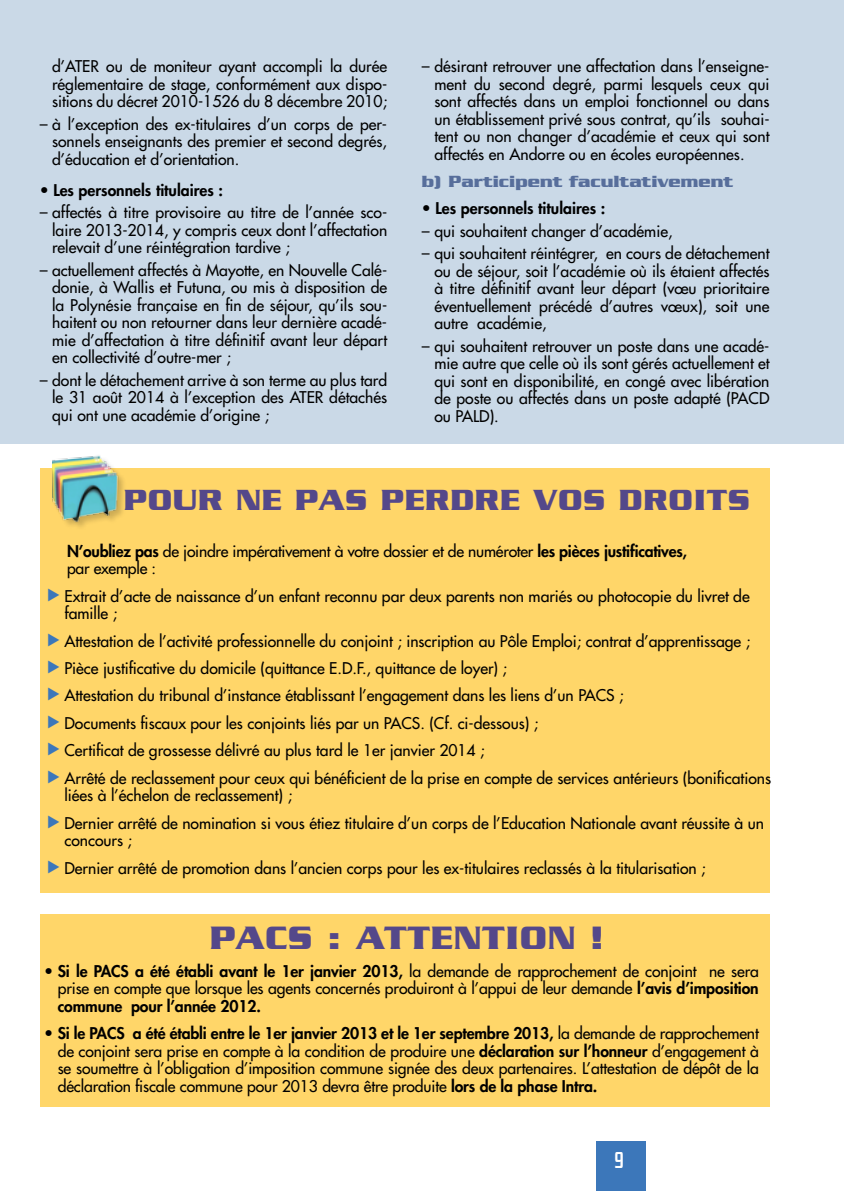
<style>
.page{position:relative;width:844px;height:1191px;background:#fff}
.page>*{position:absolute;margin:0;border:0;box-sizing:border-box;transform-origin:0 0}
.t1{font:700 35px "Serpentine";color:#54488a}
.t2{font:700 31.5px "Serpentine";letter-spacing:.02em;color:#54488a}
.t3{font:500 25.03px "Serpentine";color:#fff;scale:.49 1}
.t4{font:700 17.5px "Serpentine";color:#576e9b}
.t5{font:15.75px/17.5px "Futura";color:#000;text-align:justify}
.t6{font:800 15.75px "Futura";color:#000}
.s1{font-weight:800}
</style>
<div class="page">
<div style="left:595px;top:1141px;width:50px;height:50px;background:#3c77ba"></div>
<hr style="left:0;top:0;width:1px;height:442px;background:#cad9e7">
<div style="left:1px;top:0;width:842px;height:443px;background:#cad9e7"></div>
<div style="left:40px;top:468px;width:729px;height:424px;background:#ffd669"></div>
<div style="left:40px;top:914px;width:729px;height:192px;background:#ffd669"></div>
<div style="left:52px;top:456px;width:75px;height:74px;background:#000;opacity:.2"></div>
<img style="left:52px;top:455px;width:69px;height:71px">
<p class="t5" style="left:52px;top:57px;width:336px">d’ATER ou de moniteur ayant accompli la durée réglementaire de stage, conformément aux dispo&shy;sitions du décret 2010-1526 du 8 décembre 2010;</p>
<p class="t5" style="left:52px;top:115px;width:336px;text-indent:-12px">– à l’exception des ex-titulaires d’un corps de per&shy;sonnels enseignants des premier et second degrés, d’éducation et d’orientation.</p>
<p class="t6" style="left:40px;top:180px;width:185px">• Les personnels titulaires :</p>
<p class="t5" style="left:52px;top:204px;width:336px;text-indent:-12px">– affectés à titre provisoire au titre de l’année sco&shy;laire 2013-2014, y compris ceux dont l’affectation relevait d’une réintégration tardive ;</p>
<p class="t5" style="left:52px;top:261px;width:336px;text-indent:-12px">– actuellement affectés à Mayotte, en Nouvelle Calé&shy;donie, à Wallis et Futuna, ou mis à disposition de la Polynésie française en fin de séjour, qu’ils sou&shy;haitent ou non retourner dans leur dernière acadé&shy;mie d’affectation à titre définitif avant leur départ en collectivité d’outre-mer ;</p>
<p class="t5" style="left:52px;top:371px;width:336px;text-indent:-12px">– dont le détachement arrive à son terme au plus tard le 31 août 2014 à l’exception des ATER détachés qui ont une académie d’origine ;</p>
<p class="t5" style="left:434px;top:57px;width:336px;text-indent:-12px">– désirant retrouver une affectation dans l’enseigne&shy;ment du second degré, parmi lesquels ceux qui sont affectés dans un emploi fonctionnel ou dans un établissement privé sous contrat, qu’ils souhai&shy;tent ou non changer d’académie et ceux qui sont affectés en Andorre ou en écoles européennes.</p>
<p class="t4" style="left:422px;top:171px;width:312px">b) Participent facultativement</p>
<p class="t6" style="left:422px;top:198px;width:185px">• Les personnels titulaires :</p>
<p class="t5" style="left:422px;top:222px;width:252px">– qui souhaitent changer d’académie,</p>
<p class="t5" style="left:434px;top:245px;width:336px;text-indent:-12px">– qui souhaitent réintégrer, en cours de détachement ou de séjour, soit l’académie où ils étaient affectés à titre définitif avant leur départ (vœu prioritaire éventuellement précédé d’autres vœux), soit une autre académie,</p>
<p class="t5" style="left:434px;top:337px;width:336px;text-indent:-12px">– qui souhaitent retrouver un poste dans une acadé&shy;mie autre que celle où ils sont gérés actuellement et qui sont en disponibilité, en congé avec libération de poste ou affectés dans un poste adapté (PACD ou PALD).</p>
<h2 class="t2" style="left:124px;top:481px;width:196px">POUR NE PAS</h2>
<h2 class="t2" style="left:380px;top:481px;width:24px">PERDRE</h2>
<h2 class="t2" style="left:533px;top:481px;width:179px">VOS DROITS</h2>
<p class="t5" style="left:67px;top:542px;width:621px"><span class="s1">N’oubliez pas</span> de joindre impérativement à votre dossier et de numéroter <span class="s1">les pièces justificatives, </span>par exemple :</p>
<p class="t5" style="left:64px;top:587px;width:686px">Extrait d’acte de naissance d’un enfant reconnu par deux parents non mariés ou photocopie du livret de famille ;</p>
<p class="t5" style="left:64px;top:632px;width:687px">Attestation de l’activité professionnelle du conjoint ; inscription au Pôle Emploi; contrat d’apprentissage ;</p>
<p class="t5" style="left:64px;top:659px;width:444px">Pièce justificative du domicile (quittance E.D.F., quittance de loyer) ;</p>
<p class="t5" style="left:64px;top:687px;width:560px">Attestation du tribunal d’instance établissant l’engagement dans les liens d’un PACS ;</p>
<p class="t5" style="left:64px;top:714px;width:475px">Documents fiscaux pour les conjoints liés par un PACS. (Cf. ci-dessous) ;</p>
<p class="t5" style="left:64px;top:741px;width:421px">Certificat de grossesse délivré au plus tard le 1er janvier 2014 ;</p>
<p class="t5" style="left:64px;top:769px;width:707px">Arrêté de reclassement pour ceux qui bénéficient de la prise en compte de services antérieurs (bonifications liées à l’échelon de reclassement) ;</p>
<p class="t5" style="left:64px;top:814px;width:700px">Dernier arrêté de nomination si vous étiez titulaire d’un corps de l’Education Nationale avant réussite à un concours ;</p>
<p class="t5" style="left:64px;top:859px;width:642px">Dernier arrêté de promotion dans l’ancien corps pour les ex-titulaires reclassés à la titularisation ;</p>
<h1 class="t1" style="left:210px;top:917px;width:27px">PACS</h1>
<h1 class="t1" style="left:327px;top:917px;width:53px">: ATTENTI</h1>
<h1 class="t1" style="left:520px;top:917px;width:85px">ON !</h1>
<p class="t5" style="left:58px;top:962px;width:702px;text-indent:-13px">• <span class="s1">Si le PACS a été établi avant le 1er janvier 2013,</span> la demande de rapprochement de conjoint ne sera prise en compte que lorsque les agents concernés produiront à l’appui de leur demande <span class="s1">l’avis d’imposition commune pour l’année 2012.</span></p>
<p class="t5" style="left:58px;top:1024px;width:702px;text-indent:-13px">• <span class="s1">Si le PACS a été établi entre le 1er janvier 2013 et le 1er septembre 2013,</span> la demande de rapprochement de conjoint sera prise en compte à la condition de produire une <span class="s1">déclaration sur l’honneur</span> d’engagement à se soumettre à l’obligation d’imposition commune signée des deux partenaires. L’attestation de dépôt de la déclaration fiscale commune pour 2013 devra être produite <span class="s1">lors de la phase Intra.</span></p>
<h3 class="t3" style="left:614px;top:1145px;width:22px">1 19</h3>
</div>
